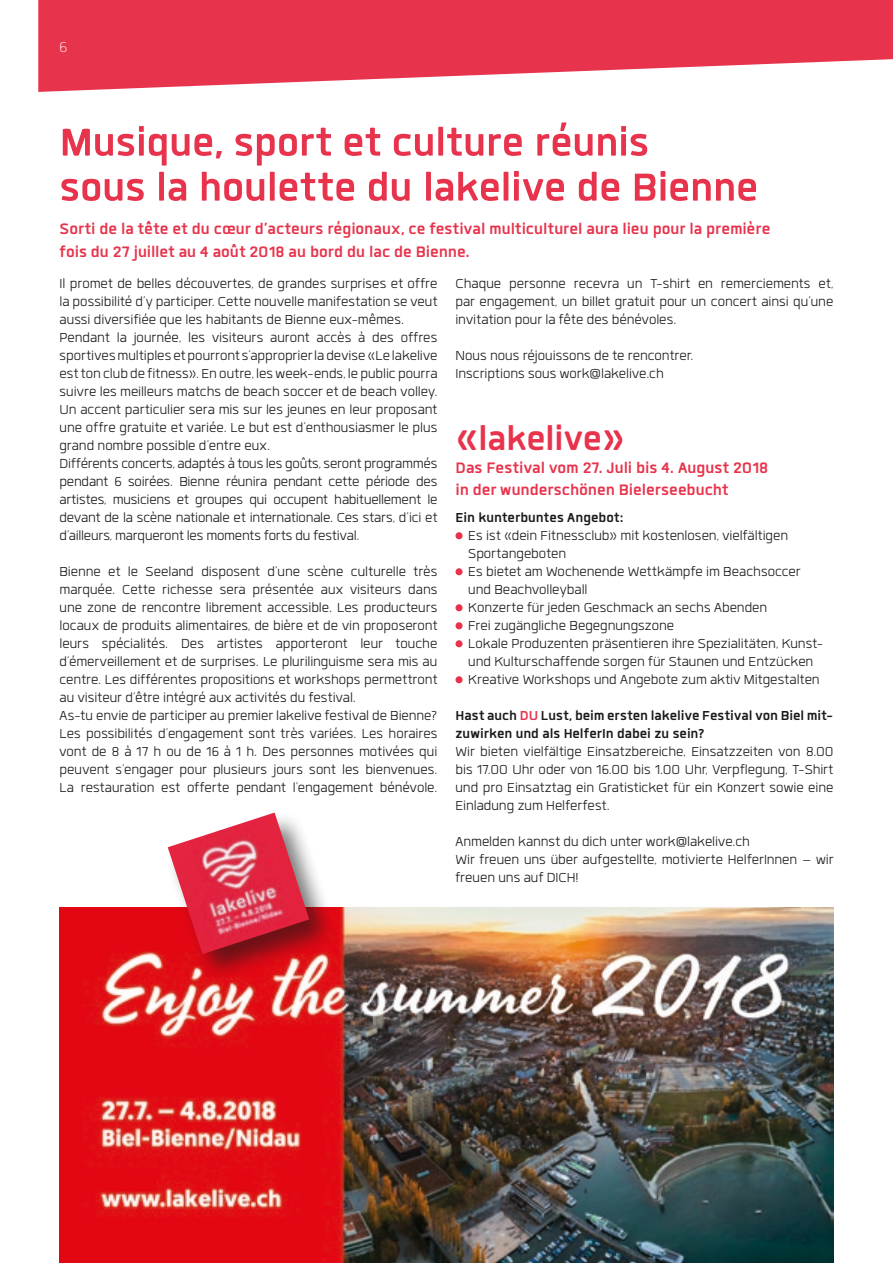
<style>
.page{position:relative;width:893px;height:1263px;background:#fff}
.page>*{position:absolute;margin:0;border:0;box-sizing:border-box;transform-origin:0 0}
.t1{font:700 54px/45px "Quan";letter-spacing:-.01em;color:#e7334c}
.t2{font:700 46.5px "Quan";letter-spacing:-.01em;color:#e7334c}
.t3{font:700 21px/22.5px "Quan";color:#e7334c}
.t4{font:300 19.5px "Quan";color:#fff}
.t5{font:300 18px/18px "Quan";color:#1b1a19}
.t6{font:700 18px/18px "Quan";color:#1b1a19}
.s1{color:#e7334c}
</style>
<div class="page">
<div style="left:455px;top:532px;width:8px;height:7px;background:#e7334c;border-radius:50%"></div>
<div style="left:455px;top:568px;width:8px;height:7px;background:#e7334c;border-radius:50%"></div>
<div style="left:455px;top:604px;width:8px;height:7px;background:#e7334c;border-radius:50%"></div>
<div style="left:455px;top:622px;width:8px;height:7px;background:#e7334c;border-radius:50%"></div>
<div style="left:455px;top:640px;width:8px;height:7px;background:#e7334c;border-radius:50%"></div>
<div style="left:455px;top:676px;width:8px;height:7px;background:#e7334c;border-radius:50%"></div>
<svg style="left:38px;top:0;width:855px;height:92px;fill:#e7334c"></svg>
<img style="left:60px;top:907px;width:773px;height:356px">
<div style="left:165px;top:810px;width:172px;height:172px;background:#1b1a19;opacity:.6"></div>
<img style="left:168px;top:812px;width:141px;height:142px">
<p class="t4" style="left:60px;top:38px;width:9px">6</p>
<h1 class="t1" style="left:60px;top:119px;width:700px">Musique, sport et culture réunis<br>sous la houlette du lakelive de Bienne</h1>
<p class="t3" style="left:60px;top:217px;width:712px">Sorti de la tête et du cœur d’acteurs régionaux, ce festival multiculturel aura lieu pour la première fois du 27 juillet au 4 août 2018 au bord du lac de Bienne.</p>
<p class="t5" style="left:455px;top:274px;width:379px;text-align:justify">Chaque personne recevra un T-shirt en remerciements et, par engagement, un billet gratuit pour un concert ainsi qu’une invitation pour la fête des bénévoles.</p>
<p class="t5" style="left:455px;top:346px;width:239px">Nous nous réjouissons de te rencontrer.<br>Inscriptions sous work@lakelive.ch</p>
<p class="t5" style="left:60px;top:274px;width:379px">Il promet de belles découvertes, de grandes surprises et offre la possibilité d’y participer. Cette nouvelle manifestation se veut aussi diversifiée que les habitants de Bienne eux-mêmes.<br>Pendant la journée, les visiteurs auront accès à des offres sportives multiples et pourront s’approprier la devise «Le lakelive est ton club de fitness». En outre, les week-ends, le public pourra suivre les meilleurs matchs de beach soccer et de beach volley.<br>Un accent particulier sera mis sur les jeunes en leur proposant une offre gratuite et variée. Le but est d’enthousiasmer le plus grand nombre possible d’entre eux.<br>Différents concerts, adaptés à tous les goûts, seront programmés pendant 6 soirées. Bienne réunira pendant cette période des artistes, musiciens et groupes qui occupent habituellement le devant de la scène nationale et internationale. Ces stars, d’ici et d’ailleurs, marqueront les moments forts du festival.</p>
<p class="t5" style="left:60px;top:562px;width:379px">Bienne et le Seeland disposent d’une scène culturelle très marquée. Cette richesse sera présentée aux visiteurs dans une zone de rencontre librement accessible. Les producteurs locaux de produits alimentaires, de bière et de vin proposeront leurs spécialités. Des artistes apporteront leur touche d’émerveillement et de surprises. Le plurilinguisme sera mis au centre. Les différentes propositions et workshops permettront au visiteur d’être intégré aux activités du festival.<br>As-tu envie de participer au premier lakelive festival de Bienne?<br>Les possibilités d’engagement sont très variées. Les horaires vont de 8 à 17 h ou de 16 à 1 h. Des personnes motivées qui peuvent s’engager pour plusieurs jours sont les bienvenues.<br>La restauration est offerte pendant l’engagement bénévole.</p>
<h2 class="t2" style="left:455px;top:416px;width:171px">«lakelive»</h2>
<p class="t3" style="left:455px;top:456px;width:314px">Das Festival vom 27. Juli bis 4. August 2018 in der wunderschönen Bielerseebucht</p>
<p class="t6" style="left:455px;top:508px;width:169px">Ein kunterbuntes Angebot:</p>
<p class="t5" style="left:468px;top:526px;width:357px">Es ist «dein Fitnessclub» mit kostenlosen, vielfältigen Sportangeboten<br>Es bietet am Wochenende Wettkämpfe im Beachsoccer und Beachvolleyball<br>Konzerte für jeden Geschmack an sechs Abenden<br>Frei zugängliche Begegnungszone<br>Lokale Produzenten präsentieren ihre Spezialitäten, Kunst&shy;und Kulturschaffende sorgen für Staunen und Entzücken Kreative Workshops und Angebote zum aktiv Mitgestalten</p>
<p class="t6" style="left:455px;top:706px;width:379px">Hast auch <span class="s1">DU</span> Lust, beim ersten lakelive Festival von Biel mit&shy;zuwirken und als HelferIn dabei zu sein?</p>
<p class="t5" style="left:455px;top:742px;width:379px;text-align:justify">Wir bieten vielfältige Einsatzbereiche, Einsatzzeiten von 8.00 bis 17.00 Uhr oder von 16.00 bis 1.00 Uhr, Verpflegung, T-Shirt und pro Einsatztag ein Gratisticket für ein Konzert sowie eine Einladung zum Helferfest.</p>
<p class="t5" style="left:455px;top:832px;width:379px">Anmelden kannst du dich unter work@lakelive.ch<br>Wir freuen uns über aufgestellte, motivierte HelferInnen – wir freuen uns auf DICH!</p>
</div>
